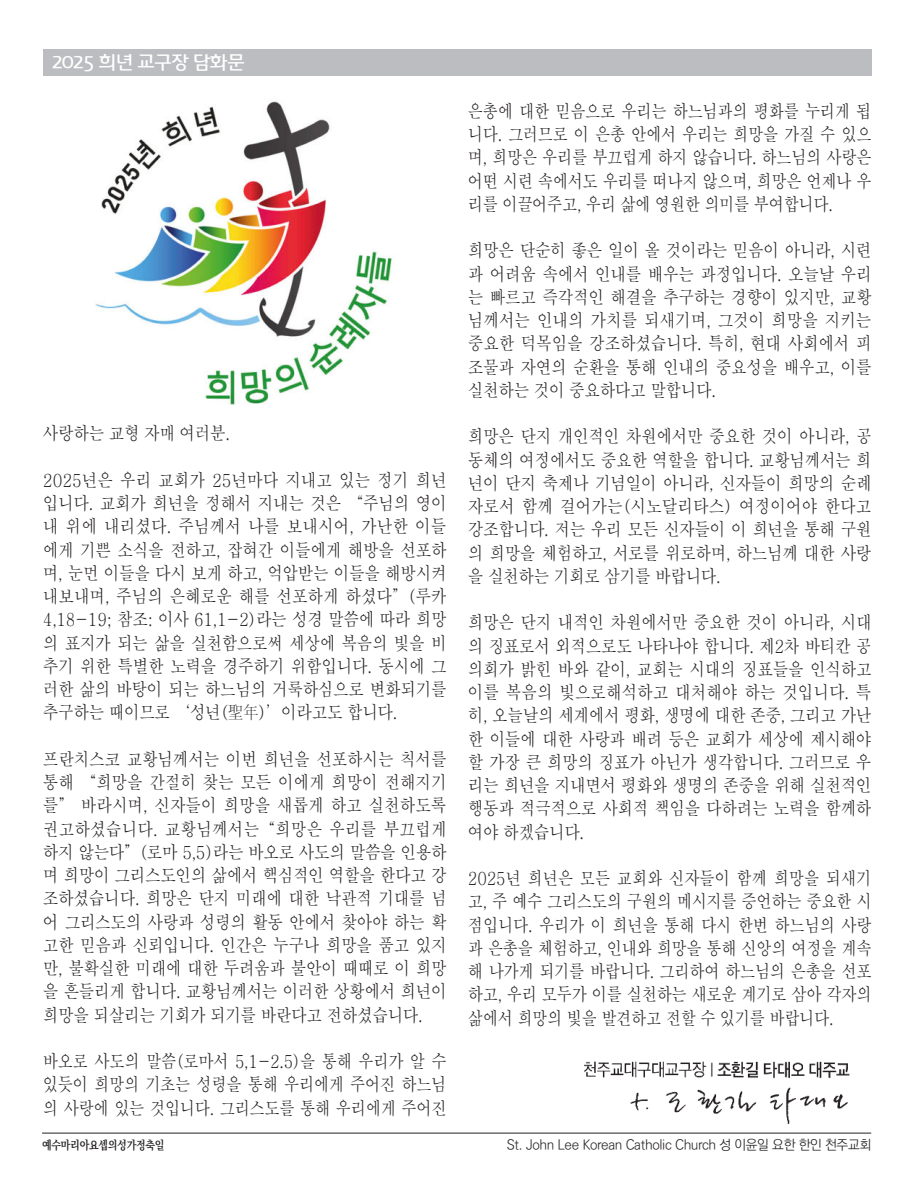
<style>
.page{position:relative;width:918px;height:1188px;background:#fff}
.page>*{position:absolute;margin:0;border:0;box-sizing:border-box;transform-origin:0 0}
.t1{font:500 18px/23.2px "Adobe Myungjo Std";letter-spacing:-.025em;color:#231f20;text-align:justify;scale:.87 1}
.t2{font:500 18px/23.2px "Adobe Myungjo Std";letter-spacing:-.025em;color:#231f20;text-align:justify;scale:.85 1}
.t3{font:18px "Daum Regular";letter-spacing:-.05em;color:#fff}
.t4{font:300 13.5px "Ko Pub World Dotum";letter-spacing:-.025em;color:#231f20}
.t5{font:700 12px "Ko Pub World Batang";letter-spacing:-.025em;color:#231f20;scale:.86 1}
</style>
<div class="page">
<hr style="left:42px;top:1133px;width:829px;height:1px;background:#231f20">
<div style="left:43px;top:49px;width:829px;height:27px;background:#bcbdc0"></div>
<img style="left:584px;top:1061px;width:266px;height:63px">
<img style="left:94px;top:101px;width:298px;height:304px">
<p class="t3" style="left:51px;top:52px;width:195px">2025 희년 교구장 담화문</p>
<p class="t1" style="left:43px;top:422px;width:216px">사랑하는 교형 자매 여러분.</p>
<p class="t1" style="left:43px;top:469px;width:466px">2025년은 우리 교회가 25년마다 지내고 있는 정기 희년 입니다. 교회가 희년을 정해서 지내는 것은 “주님의 영이 내 위에 내리셨다. 주님께서 나를 보내시어, 가난한 이들 에게 기쁜 소식을 전하고, 잡혀간 이들에게 해방을 선포하 며, 눈먼 이들을 다시 보게 하고, 억압받는 이들을 해방시켜 내보내며, 주님의 은혜로운 해를 선포하게 하셨다”(루카 4,18-19; 참조: 이사 61,1-2)라는 성경 말씀에 따라 희망 의 표지가 되는 삶을 실천함으로써 세상에 복음의 빛을 비 추기 위한 특별한 노력을 경주하기 위함입니다. 동시에 그 러한 삶의 바탕이 되는 하느님의 거룩하심으로 변화되기를 추구하는 때이므로 ‘성년(聖年)’이라고도 합니다.</p>
<p class="t1" style="left:43px;top:748px;width:466px">프란치스코 교황님께서는 이번 희년을 선포하시는 칙서를 통해 “희망을 간절히 찾는 모든 이에게 희망이 전해지기 를” 바라시며, 신자들이 희망을 새롭게 하고 실천하도록 권고하셨습니다. 교황님께서는“희망은 우리를 부끄럽게 하지 않는다”(로마 5,5)라는 바오로 사도의 말씀을 인용하 며 희망이 그리스도인의 삶에서 핵심적인 역할을 한다고 강 조하셨습니다. 희망은 단지 미래에 대한 낙관적 기대를 넘 어 그리스도의 사랑과 성령의 활동 안에서 찾아야 하는 확 고한 믿음과 신뢰입니다. 인간은 누구나 희망을 품고 있지 만, 불확실한 미래에 대한 두려움과 불안이 때때로 이 희망 을 흔들리게 합니다. 교황님께서는 이러한 상황에서 희년이 희망을 되살리는 기회가 되기를 바란다고 전하셨습니다.</p>
<p class="t2" style="left:43px;top:1050px;width:477px">바오로 사도의 말씀(로마서 5,1-2.5)을 통해 우리가 알 수 있듯이 희망의 기초는 성령을 통해 우리에게 주어진 하느님 의 사랑에 있는 것입니다. 그리스도를 통해 우리에게 주어진</p>
<p class="t2" style="left:468px;top:100px;width:476px">은총에 대한 믿음으로 우리는 하느님과의 평화를 누리게 됩 니다. 그러므로 이 은총 안에서 우리는 희망을 가질 수 있으 며, 희망은 우리를 부끄럽게 하지 않습니다. 하느님의 사랑은 어떤 시련 속에서도 우리를 떠나지 않으며, 희망은 언제나 우 리를 이끌어주고, 우리 삶에 영원한 의미를 부여합니다.</p>
<p class="t1" style="left:468px;top:239px;width:466px">희망은 단순히 좋은 일이 올 것이라는 믿음이 아니라, 시련 과 어려움 속에서 인내를 배우는 과정입니다. 오늘날 우리 는 빠르고 즉각적인 해결을 추구하는 경향이 있지만, 교황 님께서는 인내의 가치를 되새기며, 그것이 희망을 지키는 중요한 덕목임을 강조하셨습니다. 특히, 현대 사회에서 피 조물과 자연의 순환을 통해 인내의 중요성을 배우고, 이를 실천하는 것이 중요하다고 말합니다.</p>
<p class="t1" style="left:468px;top:425px;width:466px">희망은 단지 개인적인 차원에서만 중요한 것이 아니라, 공 동체의 여정에서도 중요한 역할을 합니다. 교황님께서는 희 년이 단지 축제나 기념일이 아니라, 신자들이 희망의 순례 자로서 함께 걸어가는(시노달리타스) 여정이어야 한다고 강조합니다. 저는 우리 모든 신자들이 이 희년을 통해 구원 의 희망을 체험하고, 서로를 위로하며, 하느님께 대한 사랑 을 실천하는 기회로 삼기를 바랍니다.</p>
<p class="t1" style="left:468px;top:611px;width:466px">희망은 단지 내적인 차원에서만 중요한 것이 아니라, 시대 의 징표로서 외적으로도 나타나야 합니다. 제2차 바티칸 공 의회가 밝힌 바와 같이, 교회는 시대의 징표들을 인식하고 이를 복음의 빛으로해석하고 대처해야 하는 것입니다. 특 히, 오늘날의 세계에서 평화, 생명에 대한 존중, 그리고 가난 한 이들에 대한 사랑과 배려 등은 교회가 세상에 제시해야 할 가장 큰 희망의 징표가 아닌가 생각합니다. 그러므로 우 리는 희년을 지내면서 평화와 생명의 존중을 위해 실천적인 행동과 적극적으로 사회적 책임을 다하려는 노력을 함께하 여야 하겠습니다.</p>
<p class="t2" style="left:468px;top:867px;width:477px">2025년 희년은 모든 교회와 신자들이 함께 희망을 되새기 고, 주 예수 그리스도의 구원의 메시지를 증언하는 중요한 시 점입니다. 우리가 이 희년을 통해 다시 한번 하느님의 사랑 과 은총을 체험하고, 인내와 희망을 통해 신앙의 여정을 계속 해 나가게 되기를 바랍니다. 그리하여 하느님의 은총을 선포 하고, 우리 모두가 이를 실천하는 새로운 계기로 삼아 각자의 삶에서 희망의 빛을 발견하고 전할 수 있기를 바랍니다.</p>
<p class="t5" style="left:42px;top:1136px;width:144px">예수마리아요셉의성가정축일</p>
<p class="t4" style="left:507px;top:1135px;width:366px">St. John Lee Korean Catholic Church 성 이윤일 요한 한인 천주교회</p>
</div>
